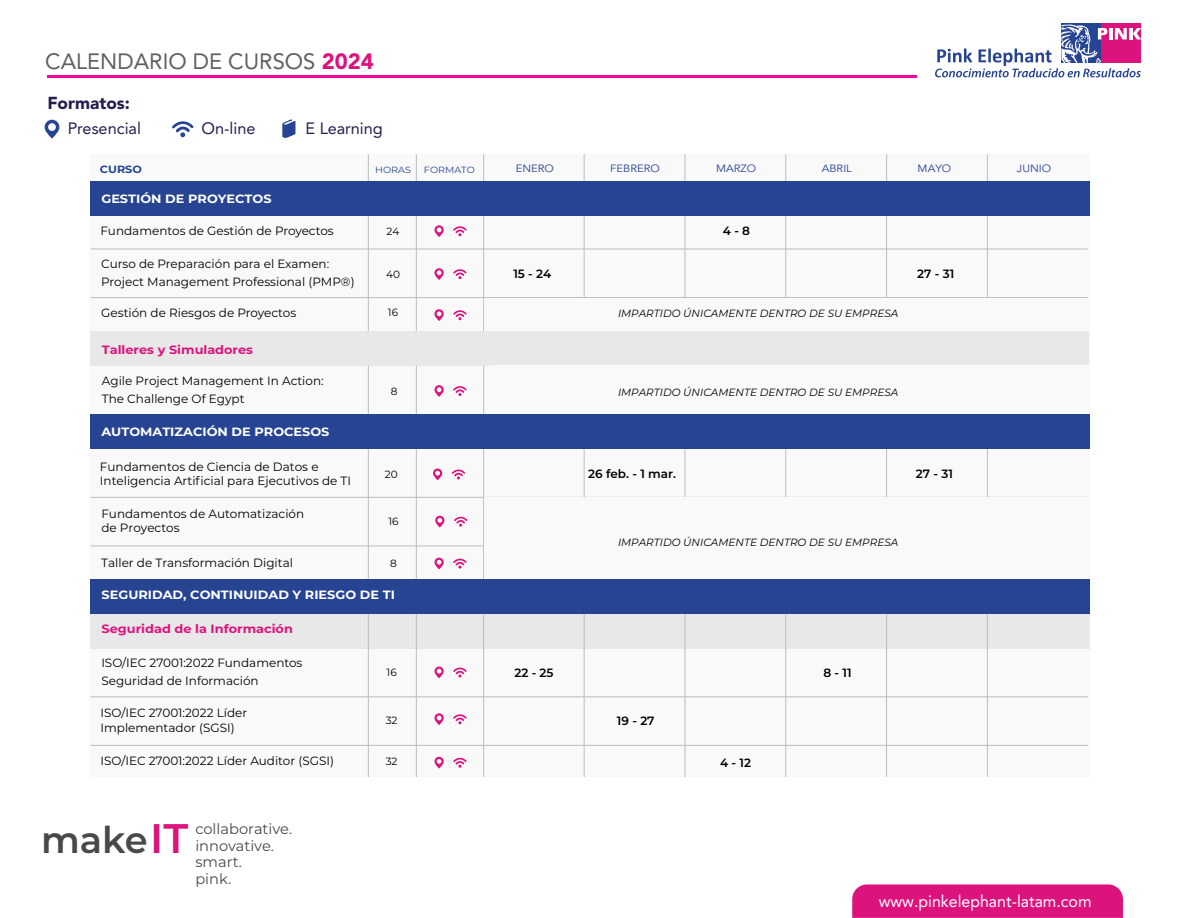
<style>
.page{position:relative;width:1188px;height:918px;background:#fff}
.page>*{position:absolute;margin:0;border:0;box-sizing:border-box;transform-origin:0 0}
.t1{font:600 36.9px "Montserrat";color:#494949}
.t2{font:22.05px "Avenir LT Std";color:#606060}
.t3{font:900 17.25px "Avenir LT Std";color:#251f52}
.t4{font:16.5px "Avenir LT Std";color:#fff}
.t5{font:16.35px "Avenir LT Std";color:#251f52}
.t6{font:14.7px/16.8px "Montserrat";color:#494949}
.t7{font:12px/18px "Montserrat";color:#000}
.t8{font:700 12px "Montserrat";color:#fff;scale:1.07 1}
.t9{font:600 12px "Montserrat";color:#000}
.t10{font:700 12px "Montserrat";color:#dd137d;scale:1.07 1}
.t11{font:italic 10.5px "Montserrat";color:#000}
.t12{font:10.5px "Avenir LT Std";color:#264492;scale:1.07 1}
.t13{font:10.5px "Montserrat";color:#000}
.t14{font:700 10.5px "Montserrat";color:#264492;scale:1.07 1}
.t15{font:9px "Montserrat";color:#264492;scale:1.07 1}
.s1{font-weight:900;color:#dd137d}
.s2{font-size:41.25px;color:#dd137d}
</style>
<div class="page">
<div style="left:1101px;top:23px;width:40px;height:40px;background:#dd137d"></div>
<svg style="left:1061px;top:23px;width:40px;height:2px"></svg>
<svg style="left:935px;top:25px;width:206px;height:52px"></svg>
<hr style="left:47px;top:75px;width:870px;height:3px;background:#f408a0">
<svg style="left:852px;top:884px;width:271px;height:34px;background:#dd1980"></svg>
<svg style="left:172px;top:121px;width:22px;height:16px"></svg>
<svg style="left:45px;top:120px;width:14px;height:19px"></svg>
<svg style="left:282px;top:119px;width:13px;height:19px"></svg>
<div style="left:90px;top:155px;width:1000px;height:622px;background:#f9f9f9"></div>
<div style="left:90px;top:614px;width:999px;height:34px;background:#e8e8e8"></div>
<hr style="left:90px;top:745px;width:998px;height:1px;background:#bcbcbc">
<hr style="left:90px;top:697px;width:998px;height:1px;background:#bcbcbc">
<hr style="left:368px;top:154px;width:1px;height:623px;background:#bcbcbc">
<hr style="left:416px;top:154px;width:1px;height:623px;background:#bcbcbc">
<hr style="left:483px;top:154px;width:1px;height:623px;background:#bcbcbc">
<hr style="left:584px;top:154px;width:1px;height:623px;background:#bcbcbc">
<hr style="left:685px;top:154px;width:1px;height:623px;background:#bcbcbc">
<hr style="left:785px;top:154px;width:1px;height:623px;background:#bcbcbc">
<hr style="left:886px;top:154px;width:1px;height:623px;background:#bcbcbc">
<hr style="left:987px;top:154px;width:1px;height:623px;background:#bcbcbc">
<div style="left:90px;top:579px;width:999px;height:35px;background:#264492"></div>
<hr style="left:91px;top:249px;width:997px;height:1px;background:#bcbcbc">
<hr style="left:91px;top:297px;width:997px;height:1px;background:#bcbcbc">
<div style="left:90px;top:181px;width:1000px;height:35px;background:#264492"></div>
<div style="left:90px;top:414px;width:1000px;height:35px;background:#264492"></div>
<div style="left:91px;top:331px;width:998px;height:35px;background:#e8e8e8"></div>
<hr style="left:90px;top:497px;width:1000px;height:1px;background:#bcbcbc">
<hr style="left:90px;top:546px;width:1000px;height:1px;background:#bcbcbc">
<div style="left:484px;top:298px;width:605px;height:33px;background:#f9f9f9"></div>
<div style="left:489px;top:366px;width:600px;height:48px;background:#f9f9f9"></div>
<div style="left:484px;top:498px;width:606px;height:81px;background:#f9f9f9"></div>
<svg style="left:453px;top:668px;width:14px;height:10px"></svg>
<svg style="left:434px;top:667px;width:10px;height:11px"></svg>
<svg style="left:453px;top:714px;width:14px;height:10px"></svg>
<svg style="left:434px;top:713px;width:10px;height:12px"></svg>
<svg style="left:453px;top:758px;width:14px;height:10px"></svg>
<svg style="left:434px;top:757px;width:10px;height:12px"></svg>
<svg style="left:453px;top:226px;width:14px;height:10px"></svg>
<svg style="left:434px;top:225px;width:10px;height:12px"></svg>
<svg style="left:453px;top:269px;width:14px;height:10px"></svg>
<svg style="left:434px;top:268px;width:10px;height:12px"></svg>
<svg style="left:453px;top:310px;width:14px;height:10px"></svg>
<svg style="left:434px;top:309px;width:10px;height:12px"></svg>
<svg style="left:453px;top:559px;width:14px;height:10px"></svg>
<svg style="left:434px;top:558px;width:10px;height:11px"></svg>
<svg style="left:453px;top:386px;width:14px;height:10px"></svg>
<svg style="left:434px;top:385px;width:10px;height:12px"></svg>
<svg style="left:454px;top:517px;width:13px;height:10px"></svg>
<svg style="left:435px;top:516px;width:9px;height:12px"></svg>
<svg style="left:452px;top:470px;width:13px;height:9px"></svg>
<svg style="left:433px;top:469px;width:9px;height:11px"></svg>
<h2 class="t2" style="left:45px;top:49px;width:330px">CALENDARIO DE CURSOS <span class="s1">2024</span></h2>
<h3 class="t3" style="left:47px;top:92px;width:84px">Formatos:</h3>
<h3 class="t5" style="left:68px;top:118px;width:75px">Presencial</h3>
<p class="t14" style="left:100px;top:162px;width:41px">CURSO</p>
<p class="t15" style="left:375px;top:164px;width:35px">HORAS</p>
<p class="t15" style="left:424px;top:164px;width:49px">FORMATO</p>
<p class="t12" style="left:516px;top:162px;width:37px">ENERO</p>
<p class="t12" style="left:610px;top:162px;width:48px">FEBRERO</p>
<p class="t12" style="left:716px;top:162px;width:39px">MARZO</p>
<p class="t12" style="left:822px;top:162px;width:30px">ABRIL</p>
<p class="t12" style="left:918px;top:162px;width:33px">MAYO</p>
<p class="t12" style="left:1017px;top:162px;width:34px">JUNIO</p>
<h3 class="t5" style="left:202px;top:118px;width:56px">On-line</h3>
<h3 class="t5" style="left:306px;top:118px;width:79px">E Learning</h3>
<p class="t8" style="left:101px;top:190px;width:161px">GESTIÓN DE PROYECTOS</p>
<p class="t7" style="left:101px;top:221px;width:235px">Fundamentos de Gestión de Proyectos</p>
<p class="t7" style="left:101px;top:255px;width:255px">Curso de Preparación para el Examen:<br>Project Management Professional (PMP®)</p>
<p class="t7" style="left:101px;top:303px;width:196px">Gestión de Riesgos de Proyectos</p>
<p class="t13" style="left:387px;top:224px;width:14px">24</p>
<p class="t13" style="left:386px;top:267px;width:15px">40</p>
<p class="t13" style="left:388px;top:305px;width:12px">16</p>
<p class="t10" style="left:102px;top:341px;width:143px">Talleres y Simuladores</p>
<p class="t7" style="left:102px;top:372px;width:223px">Agile Project Management In Action:<br>The Challenge Of Egypt</p>
<p class="t13" style="left:391px;top:384px;width:8px">8</p>
<p class="t8" style="left:101px;top:423px;width:215px">AUTOMATIZACIÓN DE PROCESOS</p>
<p class="t9" style="left:723px;top:223px;width:29px">4 - 8</p>
<p class="t9" style="left:513px;top:266px;width:39px">15 - 24</p>
<p class="t9" style="left:917px;top:266px;width:39px">27 - 31</p>
<p class="t11" style="left:618px;top:306px;width:282px">IMPARTIDO ÚNICAMENTE DENTRO DE SU EMPRESA</p>
<p class="t11" style="left:618px;top:385px;width:282px">IMPARTIDO ÚNICAMENTE DENTRO DE SU EMPRESA</p>
<p class="t7" style="left:100px;top:459px;width:253px;line-height:14.4px">Fundamentos de Ciencia de Datos e<br>Inteligencia Artificial para Ejecutivos de TI</p>
<p class="t7" style="left:101px;top:506px;width:204px;line-height:14.4px">Fundamentos de Automatización de Proyectos</p>
<p class="t7" style="left:101px;top:553px;width:193px">Taller de Transformación Digital</p>
<p class="t13" style="left:385px;top:467px;width:14px">20</p>
<p class="t9" style="left:588px;top:465px;width:89px">26 feb. - 1 mar.</p>
<p class="t9" style="left:916px;top:465px;width:39px">27 - 31</p>
<p class="t13" style="left:389px;top:514px;width:12px">16</p>
<p class="t13" style="left:390px;top:556px;width:8px">8</p>
<p class="t11" style="left:618px;top:535px;width:282px">IMPARTIDO ÚNICAMENTE DENTRO DE SU EMPRESA</p>
<p class="t8" style="left:102px;top:586px;width:276px">SEGURIDAD, CONTINUIDAD Y RIESGO DE TI</p>
<p class="t10" style="left:102px;top:620px;width:180px">Seguridad de la Información</p>
<p class="t7" style="left:101px;top:654px;width:203px">ISO/IEC 27001:2022 Fundamentos<br>Seguridad de Información</p>
<p class="t7" style="left:101px;top:706px;width:148px;line-height:14.4px">ISO/IEC 27001:2022 Líder<br>Implementador (SGSI)</p>
<p class="t7" style="left:101px;top:751px;width:235px">ISO/IEC 27001:2022 Líder Auditor (SGSI)</p>
<h1 class="t1" style="left:41px;top:814px;width:149px">make<span class="s2">IT</span></h1>
<p class="t6" style="left:195px;top:820px;width:98px">collaborative. innovative. smart.<br>pink.</p>
<p class="t13" style="left:387px;top:665px;width:12px">16</p>
<p class="t13" style="left:386px;top:713px;width:13px">32</p>
<p class="t13" style="left:386px;top:754px;width:13px">32</p>
<p class="t9" style="left:514px;top:664px;width:41px">22 - 25</p>
<p class="t9" style="left:823px;top:664px;width:30px">8 - 11</p>
<p class="t9" style="left:617px;top:712px;width:39px">19 - 27</p>
<p class="t9" style="left:720px;top:754px;width:32px">4 - 12</p>
<h3 class="t4" style="left:879px;top:892px;width:214px">www.pinkelephant-latam.com</h3>
</div>
